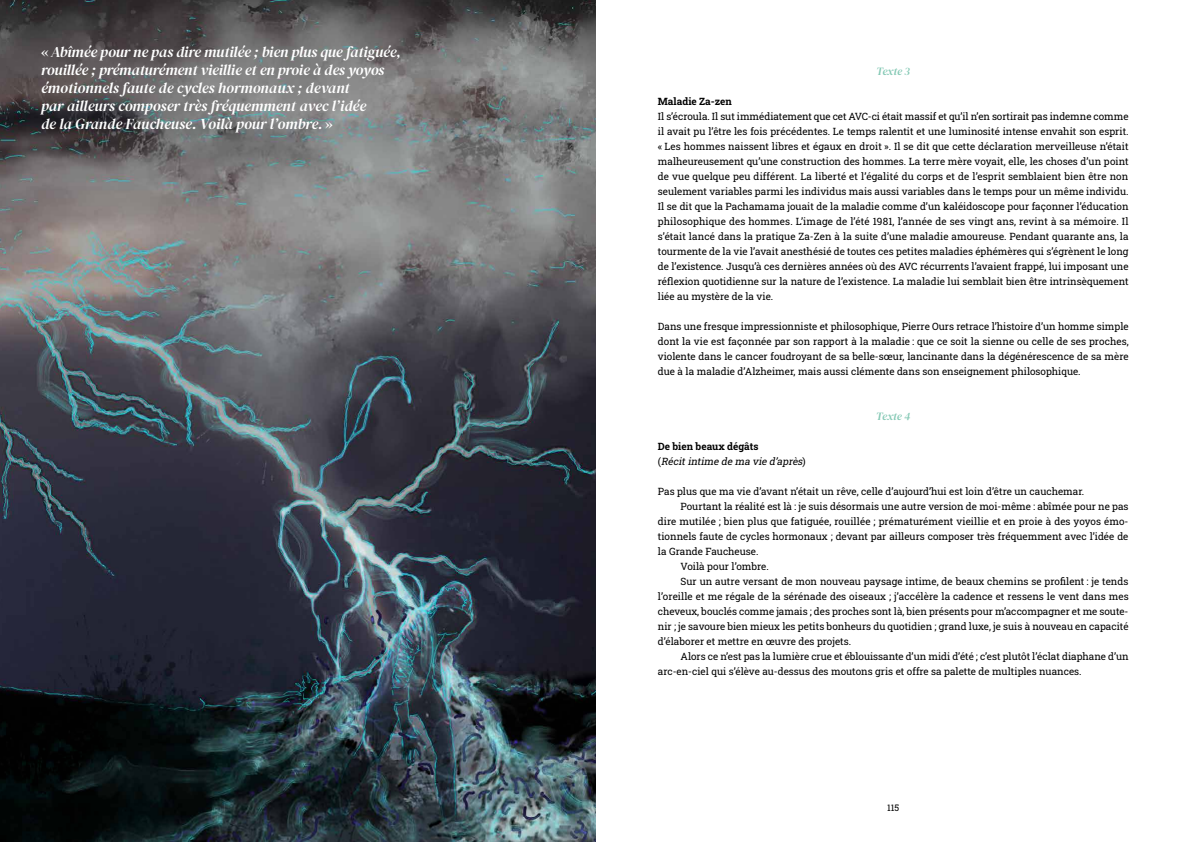
<style>
.page{position:relative;width:1191px;height:842px;background:#fff}
.page>*{position:absolute;margin:0;border:0;box-sizing:border-box;transform-origin:0 0}
.t1{font:italic 15px/18px "DM Serif Display";letter-spacing:-.01em;color:#fff}
.t2{font:italic 11px "DM Serif Display";letter-spacing:-.01em;color:#85c9b5}
.t3{font:10px/15px "Roboto Slab";color:#000;text-align:justify}
.t4{font:italic 10px/15px "Roboto Slab";color:#000}
.t5{font:700 10px "Roboto Slab";color:#000}
.t6{font:9px "Roboto Slab";color:#000}
.s1{font-style:normal}
.s2{font-weight:700;font-style:normal}
</style>
<div class="page">
<img style="left:0;top:0;width:595px;height:842px">
<p class="t1" style="left:41px;top:43px;width:361px"><span class="s1">«</span>Abîmée pour ne pas dire mutilée ; bien plus que fatiguée, rouillée ; prématurément vieillie et en proie à des yoyos émotionnels faute de cycles hormonaux ; devant<br>par ailleurs composer très fréquemment avec l’idée<br>de la Grande Faucheuse. Voilà pour l’ombre.<span class="s1">»</span></p>
<p class="t2" style="left:876px;top:65px;width:35px">Texte 3</p>
<p class="t5" style="left:658px;top:95px;width:75px">Maladie Za-zen</p>
<p class="t3" style="left:658px;top:109px;width:472px">Il s’écroula. Il sut immédiatement que cet AVC-ci était massif et qu’il n’en sortirait pas indemne comme il avait pu l’être les fois précédentes. Le temps ralentit et une luminosité intense envahit son esprit. « Les hommes naissent libres et égaux en droit ». Il se dit que cette déclaration merveilleuse n’était malheureusement qu’une construction des hommes. La terre mère voyait, elle, les choses d’un point de vue quelque peu différent. La liberté et l’égalité du corps et de l’esprit semblaient bien être non seulement variables parmi les individus mais aussi variables dans le temps pour un même individu.<br>Il se dit que la Pachamama jouait de la maladie comme d’un kaléidoscope pour façonner l’éducation philosophique des hommes. L’image de l’été 1981, l’année de ses vingt ans, revint à sa mémoire. Il s’était lancé dans la pratique Za-Zen à la suite d’une maladie amoureuse. Pendant quarante ans, la tourmente de la vie l’avait anesthésié de toutes ces petites maladies éphémères qui s’égrènent le long de l’existence. Jusqu’à ces dernières années où des AVC récurrents l’avaient frappé, lui imposant une réflexion quotidienne sur la nature de l’existence. La maladie lui semblait bien être intrinsèquement liée au mystère de la vie.</p>
<p class="t3" style="left:658px;top:319px;width:472px">Dans une fresque impressionniste et philosophique, Pierre Ours retrace l’histoire d’un homme simple dont la vie est façonnée par son rapport à la maladie : que ce soit la sienne ou celle de ses proches, violente dans le cancer foudroyant de sa belle-sœur, lancinante dans la dégénérescence de sa mère due à la maladie d’Alzheimer, mais aussi clémente dans son enseignement philosophique.</p>
<p class="t2" style="left:876px;top:410px;width:36px">Texte 4</p>
<p class="t4" style="left:658px;top:439px;width:149px"><span class="s2">De bien beaux dégâts<br></span><span class="s1">(</span> Récitintime de ma vie d’après<span class="s1">)</span></p>
<p class="t3" style="left:658px;top:484px;width:428px">Pas plus que ma vie d’avant n’était un rêve, celle d’aujourd’hui est loin d’être un cauchemar.</p>
<p class="t3" style="left:680px;top:499px;width:449px">Pourtant la réalité est là : je suis désormais une autre version de moi-même : abîmée pour ne pas</p>
<p class="t3" style="left:658px;top:514px;width:472px">dire mutilée ; bien plus que fatiguée, rouillée ; prématurément vieillie et en proie à des yoyos émo-</p>
<p class="t3" style="left:658px;top:529px;width:472px">tionnels faute de cycles hormonaux ; devant par ailleurs composer très fréquemment avec l’idée de</p>
<p class="t3" style="left:658px;top:544px;width:102px">la Grande Faucheuse.</p>
<p class="t3" style="left:680px;top:559px;width:90px">Voilà pour l’ombre.</p>
<p class="t3" style="left:680px;top:574px;width:449px">Sur un autre versant de mon nouveau paysage intime, de beaux chemins se profilent : je tends</p>
<p class="t3" style="left:658px;top:589px;width:472px">l’oreille et me régale de la sérénade des oiseaux ; j’accélère la cadence et ressens le vent dans mes</p>
<p class="t3" style="left:658px;top:604px;width:472px">cheveux, bouclés comme jamais ; des proches sont là, bien présents pour m’accompagner et me soute-</p>
<p class="t3" style="left:658px;top:619px;width:472px">nir ; je savoure bien mieux les petits bonheurs du quotidien ; grand luxe, je suis à nouveau en capacité</p>
<p class="t3" style="left:658px;top:634px;width:195px">d’élaborer et mettre en œuvre des projets.</p>
<p class="t3" style="left:680px;top:649px;width:449px">Alors ce n’est pas la lumière crue et éblouissante d’un midi d’été ; c’est plutôt l’éclat diaphane d’un</p>
<p class="t3" style="left:658px;top:664px;width:425px">arc-en-ciel qui s’élève au-dessus des moutons gris et offre sa palette de multiples nuances.</p>
<p class="t6" style="left:887px;top:801px;width:14px">115</p>
</div>
